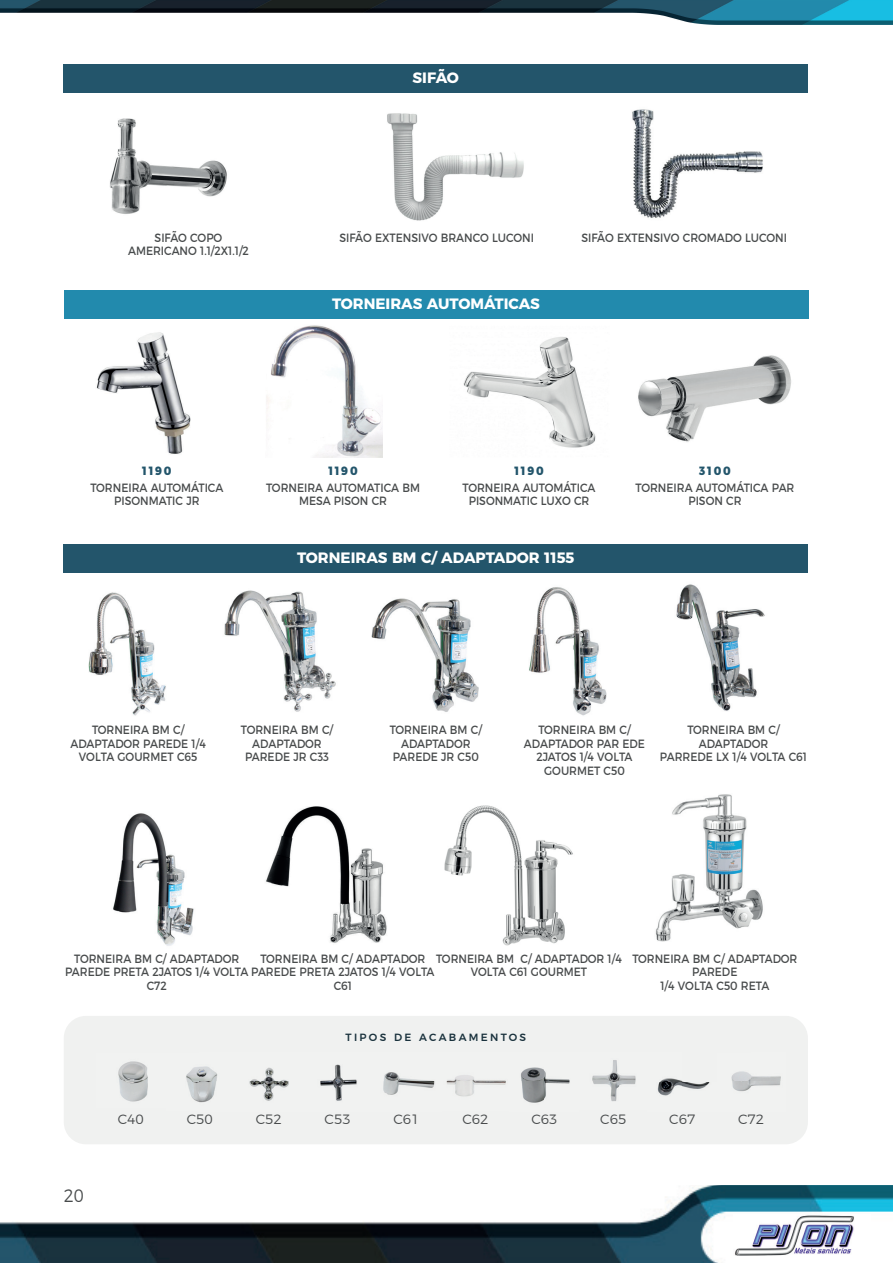
<style>
.page{position:relative;width:893px;height:1263px;background:#fff}
.page>*{position:absolute;margin:0;border:0;box-sizing:border-box;transform-origin:0 0}
.t1{font:300 18px "Montserrat";color:#484b4c;scale:.9 1}
.t2{font:700 15px "Montserrat";color:#fff}
.t3{font:300 13.5px "Montserrat";color:#484b4c}
.t4{font:12px/13.5px "Montserrat";color:#484b4c;text-align:center;scale:.9 1}
.t5{font:800 12px "Montserrat";letter-spacing:.175em;color:#23556b;scale:.9 1}
.t6{font:500 10.5px "Montserrat";letter-spacing:.22em;color:#1a323d}
</style>
<div class="page">
<img style="left:0;top:1185px;width:892px;height:78px">
<img style="left:0;top:0;width:893px;height:25px">
<img style="left:734px;top:1215px;width:137px;height:40px">
<img style="left:387px;top:113px;width:137px;height:108px">
<img style="left:632px;top:109px;width:131px;height:109px">
<img style="left:110px;top:118px;width:117px;height:96px">
<img style="left:96px;top:332px;width:95px;height:122px">
<img style="left:266px;top:325px;width:116px;height:133px">
<img style="left:463px;top:337px;width:133px;height:111px">
<img style="left:638px;top:355px;width:153px;height:87px">
<div style="left:64px;top:1016px;width:744px;height:128px;background:#f0f1f0;border-radius:22px"></div>
<img style="left:113px;top:813px;width:81px;height:133px">
<img style="left:266px;top:806px;width:121px;height:137px">
<img style="left:444px;top:806px;width:129px;height:139px">
<img style="left:655px;top:794px;width:108px;height:148px">
<img style="left:186px;top:1064px;width:221px;height:39px">
<img style="left:407px;top:1060px;width:277px;height:22px">
<img style="left:407px;top:1082px;width:163px;height:21px">
<img style="left:731px;top:1071px;width:50px;height:20px">
<img style="left:579px;top:1081px;width:69px;height:20px">
<img style="left:118px;top:1061px;width:30px;height:41px">
<img style="left:657px;top:1082px;width:53px;height:14px">
<img style="left:88px;top:592px;width:78px;height:124px">
<img style="left:224px;top:587px;width:383px;height:129px">
<img style="left:676px;top:584px;width:89px;height:127px">
<div style="left:64px;top:290px;width:744px;height:29px;background:#228aad"></div>
<div style="left:64px;top:64px;width:744px;height:29px;background:#23556b"></div>
<div style="left:64px;top:544px;width:744px;height:29px;background:#23556b"></div>
<p class="t2" style="left:413px;top:66px;width:48px">SIFÃO</p>
<p class="t4" style="left:155px;top:230px;width:77px">SIFÃO COPO</p>
<p class="t4" style="left:339px;top:230px;width:218px">SIFÃO EXTENSIVO BRANCO LUCONI</p>
<p class="t4" style="left:581px;top:230px;width:230px">SIFÃO EXTENSIVO CROMADO LUCONI</p>
<p class="t4" style="left:128px;top:243px;width:136px">AMERICANO 1 1/2X1 1/2</p>
<p class="t2" style="left:332px;top:292px;width:209px">TORNEIRAS AUTOMÁTICAS</p>
<p class="t5" style="left:142px;top:460px;width:34px">1190</p>
<p class="t5" style="left:328px;top:460px;width:34px">1190</p>
<p class="t5" style="left:514px;top:460px;width:34px">1190</p>
<p class="t5" style="left:699px;top:460px;width:37px">3100</p>
<p class="t4" style="left:90px;top:480px;width:149px">TORNEIRA AUTOMÁTICA<br>PISONMATIC JR</p>
<p class="t4" style="left:266px;top:480px;width:172px">TORNEIRA AUTOMATICA BM<br>MESA PISON CR</p>
<p class="t4" style="left:463px;top:480px;width:149px">TORNEIRA AUTOMÁTICA<br>PISONMATIC LUXO CR</p>
<p class="t4" style="left:636px;top:480px;width:178px">TORNEIRA AUTOMÁTICA PAR<br>PISON CR</p>
<p class="t2" style="left:297px;top:545px;width:279px">TORNEIRAS BM C/ ADAPTADOR 1155</p>
<p class="t4" style="left:71px;top:722px;width:152px">TORNEIRA BM C/<br>ADAPTADOR PAREDE 1/4<br>VOLTA GOURMET C65</p>
<p class="t4" style="left:241px;top:722px;width:104px">TORNEIRA BM C/<br>ADAPTADOR<br>PAREDE JR C33</p>
<p class="t4" style="left:390px;top:722px;width:104px">TORNEIRA BM C/<br>ADAPTADOR<br>PAREDE JR C50</p>
<p class="t4" style="left:524px;top:722px;width:136px">TORNEIRA BM C/<br>ADAPTADOR PAR EDE<br>2JATOS 1/4 VOLTA<br>GOURMET C50</p>
<p class="t4" style="left:660px;top:722px;width:165px">TORNEIRA BM C/<br>ADAPTADOR<br>PARREDE LX 1/4 VOLTA C61</p>
<p class="t4" style="left:74px;top:951px;width:185px">TORNEIRA BM C/ ADAPTADOR</p>
<p class="t4" style="left:65px;top:964px;width:412px">PAREDE PRETA 2JATOS 1/4 VOLTA PAREDE PRETA 2JATOS 1/4 VOLTA</p>
<p class="t4" style="left:147px;top:978px;width:24px">C72</p>
<p class="t4" style="left:260px;top:951px;width:185px">TORNEIRA BM C/ ADAPTADOR</p>
<p class="t4" style="left:334px;top:978px;width:22px">C61</p>
<p class="t4" style="left:436px;top:951px;width:208px">TORNEIRA BM C/ ADAPTADOR 1/4<br>VOLTA C61 GOURMET</p>
<p class="t4" style="left:632px;top:951px;width:185px">TORNEIRA BM C/ ADAPTADOR<br>PAREDE<br>1/4 VOLTA C50 RETA</p>
<p class="t6" style="left:346px;top:1028px;width:182px">TIPOS DE ACABAMENTOS</p>
<h1 class="t1" style="left:64px;top:1181px;width:24px">20</h1>
<p class="t3" style="left:118px;top:1109px;width:28px">C40</p>
<p class="t3" style="left:187px;top:1109px;width:28px">C50</p>
<p class="t3" style="left:256px;top:1109px;width:28px">C52</p>
<p class="t3" style="left:325px;top:1109px;width:28px">C53</p>
<p class="t3" style="left:393px;top:1109px;width:28px">C61</p>
<p class="t3" style="left:462px;top:1109px;width:28px">C62</p>
<p class="t3" style="left:531px;top:1109px;width:28px">C63</p>
<p class="t3" style="left:600px;top:1109px;width:28px">C65</p>
<p class="t3" style="left:669px;top:1109px;width:28px">C67</p>
<p class="t3" style="left:738px;top:1109px;width:28px">C72</p>
</div>
